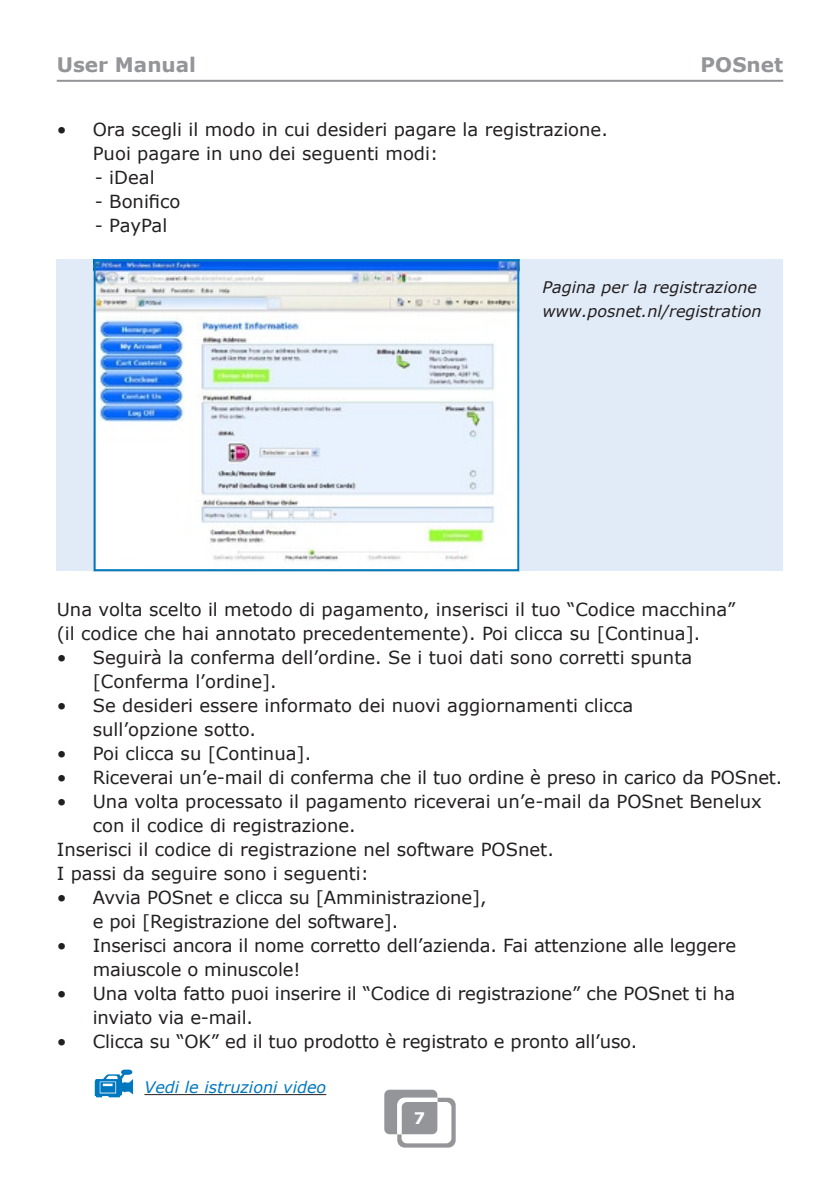
<style>
.page{position:relative;width:840px;height:1191px;background:#fff}
.page>*{position:absolute;margin:0;border:0;box-sizing:border-box;transform-origin:0 0}
.t1{font:700 20px "Verdana";color:#939598}
.t2{font:18px/24px "Verdana";color:#231f20}
.t3{font:italic 16px/24px "Verdana";color:#231f20}
.t4{font:italic 16px "Verdana";color:#0078c0}
.t5{font:700 16px "Verdana";color:#fff}
</style>
<div class="page">
<hr style="left:57px;top:80px;width:725px;height:2px;background:#939598">
<svg style="left:384px;top:1089px;width:71px;height:58px"></svg>
<div style="left:57px;top:259px;width:725px;height:312px;background:#e1ebf7"></div>
<img style="left:97px;top:262px;width:419px;height:306px">
<div style="left:94px;top:259px;width:425px;height:312px;border:2px solid #0078c0"></div>
<hr style="left:144px;top:1094px;width:182px;height:1px;background:#231f20">
<svg style="left:95px;top:1069px;width:38px;height:28px"></svg>
<p class="t1" style="left:57px;top:52px;width:141px">User Manual</p>
<p class="t1" style="left:700px;top:52px;width:84px">POSnet</p>
<p class="t2" style="left:93px;top:117px;width:516px;text-indent:-36px">• Ora scegli il modo in cui desideri pagare la registrazione.<br>Puoi pagare in uno dei seguenti modi:</p>
<p class="t2" style="left:95px;top:165px;width:61px">- iDeal</p>
<p class="t2" style="left:95px;top:189px;width:87px">- Bonifico</p>
<p class="t2" style="left:95px;top:213px;width:74px">- PayPal</p>
<p class="t3" style="left:542px;top:274px;width:220px">Pagina per la registrazione www.posnet.nl/registration</p>
<p class="t2" style="left:57px;top:597px;width:680px">Una volta scelto il metodo di pagamento, inserisci il tuo “Codice macchina” (il codice che hai annotato precedentemente). Poi clicca su [Continua].</p>
<p class="t2" style="left:93px;top:645px;width:600px;text-indent:-36px">• Seguirà la conferma dell’ordine. Se i tuoi dati sono corretti spunta [Conferma l’ordine].</p>
<p class="t2" style="left:93px;top:693px;width:541px;text-indent:-36px">• Se desideri essere informato dei nuovi aggiornamenti clicca sull’opzione sotto.</p>
<p class="t2" style="left:57px;top:741px;width:256px">• Poi clicca su [Continua].</p>
<p class="t2" style="left:57px;top:765px;width:726px">• Riceverai un’e-mail di conferma che il tuo ordine è preso in carico da POSnet.</p>
<p class="t2" style="left:57px;top:789px;width:706px">• Una volta processato il pagamento riceverai un’e-mail da POSnet Benelux</p>
<p class="t2" style="left:93px;top:813px;width:264px">con il codice di registrazione.</p>
<p class="t2" style="left:57px;top:837px;width:498px">Inserisci il codice di registrazione nel software POSnet.</p>
<p class="t2" style="left:57px;top:861px;width:313px">I passi da seguire sono i seguenti:</p>
<p class="t2" style="left:93px;top:885px;width:395px;text-indent:-36px">• Avvia POSnet e clicca su [Amministrazione], e poi [Registrazione del software].</p>
<p class="t2" style="left:93px;top:933px;width:644px;text-indent:-36px">• Inserisci ancora il nome corretto dell’azienda. Fai attenzione alle leggere maiuscole o minuscole!</p>
<p class="t2" style="left:93px;top:981px;width:643px;text-indent:-36px">• Una volta fatto puoi inserire il “Codice di registrazione” che POSnet ti ha inviato via e-mail.</p>
<p class="t2" style="left:57px;top:1029px;width:581px">• Clicca su “OK” ed il tuo prodotto è registrato e pronto all’uso.</p>
<p class="t4" style="left:144px;top:1077px;width:183px">Vedi le istruzioni video</p>
<p class="t5" style="left:413px;top:1107px;width:13px">7</p>
</div>
